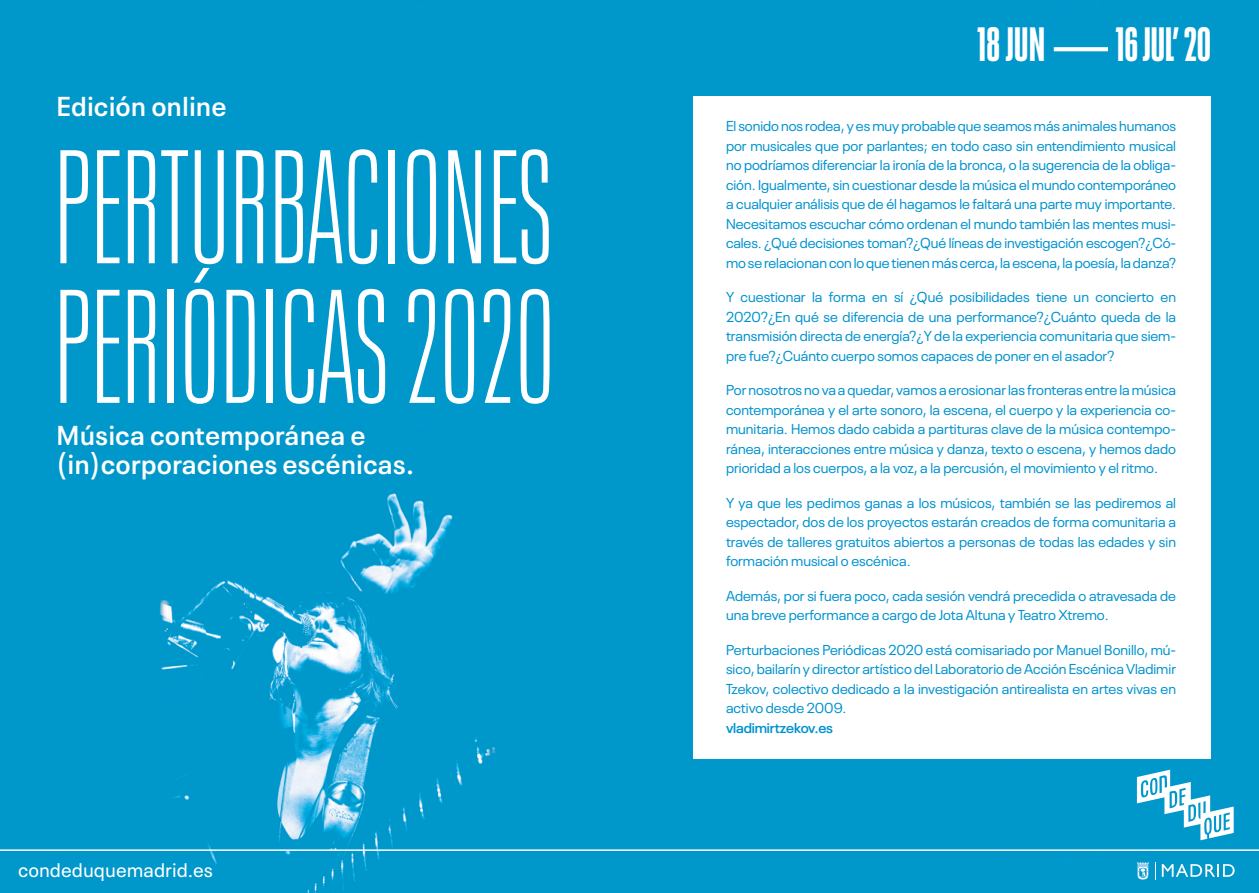
<style>
.page{position:relative;width:1259px;height:893px;background:#fff}
.page>*{position:absolute;margin:0;border:0;box-sizing:border-box;transform-origin:0 0}
.t1{font:300 160.05px/139.5px "Neue Plak Comp";color:#fff}
.t2{font:700 47.7px "Neue Plak Comp";color:#fff}
.t3{font:600 27.15px/28.8px "Neue Plak Text";color:#fff}
.t4{font:19.5px "Neue Plak Text";color:#fff}
.t5{font:14.25px/19.5px "Neue Plak";color:#0092cf;text-align:justify}
.t6{font:600 14.25px "Neue Plak";letter-spacing:-.01em;color:#0092cf}
</style>
<div class="page">
<div style="left:0;top:216px;width:639px;height:677px;background:#0097cb"></div>
<div style="left:0;top:0;width:639px;height:216px;background:#0097cb"></div>
<div style="left:639px;top:0;width:620px;height:574px;background:#0097cb"></div>
<div style="left:639px;top:574px;width:620px;height:319px;background:#0097cb"></div>
<div style="left:693px;top:97px;width:518px;height:662px;background:#fff"></div>
<svg style="left:1053px;top:47px;width:55px;height:4px"></svg>
<hr style="left:0;top:849px;width:1259px;height:2px;background:#fff">
<svg style="left:1161px;top:864px;width:73px;height:13px"></svg>
<svg style="left:1136px;top:862px;width:19px;height:17px"></svg>
<svg style="left:1137px;top:770px;width:96px;height:70px"></svg>
<h3 class="t3" style="left:56px;top:90px;width:172px">Edición online</h3>
<h1 class="t1" style="left:54px;top:129px;width:503px">PERTURBACIONES<br>PERIÓDICAS 2020</h1>
<h3 class="t3" style="left:56px;top:419px;width:359px">Música contemporánea e (in)corporaciones escénicas.</h3>
<h3 class="t4" style="left:18px;top:854px;width:196px">condeduquemadrid.es</h3>
<h2 class="t2" style="left:977px;top:13px;width:69px">18 JUN</h2>
<h2 class="t2" style="left:1115px;top:13px;width:97px">16 JUL’ 20</h2>
<p class="t5" style="left:726px;top:115px;width:451px">El sonido nos rodea, y es muy probable que seamos más animales humanos por musicales que por parlantes; en todo caso sin entendimiento musical no podríamos diferenciar la ironía de la bronca, o la sugerencia de la obliga&shy;ción. Igualmente, sin cuestionar desde la música el mundo contemporáneo a cualquier análisis que de él hagamos le faltará una parte muy importante.<br>Necesitamos escuchar cómo ordenan el mundo también las mentes musi&shy;cales. ¿Qué decisiones toman?¿Qué líneas de investigación escogen?¿Có&shy;mo se relacionan con lo que tienen más cerca, la escena, la poesía, la danza?</p>
<p class="t5" style="left:726px;top:286px;width:451px">Y cuestionar la forma en sí ¿Qué posibilidades tiene un concierto en 2020?¿En qué se diferencia de una performance?¿Cuánto queda de la transmisión directa de energía?¿Y de la experiencia comunitaria que siem&shy;pre fue?¿Cuánto cuerpo somos capaces de poner en el asador?</p>
<p class="t5" style="left:726px;top:379px;width:451px">Por nosotros no va a quedar, vamos a erosionar las fronteras entre la música contemporánea y el arte sonoro, la escena, el cuerpo y la experiencia co&shy;munitaria. Hemos dado cabida a partituras clave de la música contempo&shy;ránea, interacciones entre música y danza, texto o escena, y hemos dado prioridad a los cuerpos, a la voz, a la percusión, el movimiento y el ritmo.</p>
<p class="t5" style="left:726px;top:491px;width:451px">Y ya que les pedimos ganas a los músicos, también se las pediremos al espectador, dos de los proyectos estarán creados de forma comunitaria a través de talleres gratuitos abiertos a personas de todas las edades y sin formación musical o escénica.</p>
<p class="t5" style="left:726px;top:584px;width:451px">Además, por si fuera poco, cada sesión vendrá precedida o atravesada de una breve performance a cargo de Jota Altuna y Teatro Xtremo.</p>
<p class="t5" style="left:726px;top:638px;width:451px">Perturbaciones Periódicas 2020 está comisariado por Manuel Bonillo, mú&shy;sico, bailarín y director artístico del Laboratorio de Acción Escénica Vladimir Tzekov, colectivo dedicado a la investigación antirealista en artes vivas en activo desde 2009.</p>
<p class="t6" style="left:726px;top:716px;width:108px">vladimirtzekov.es</p>
</div>
